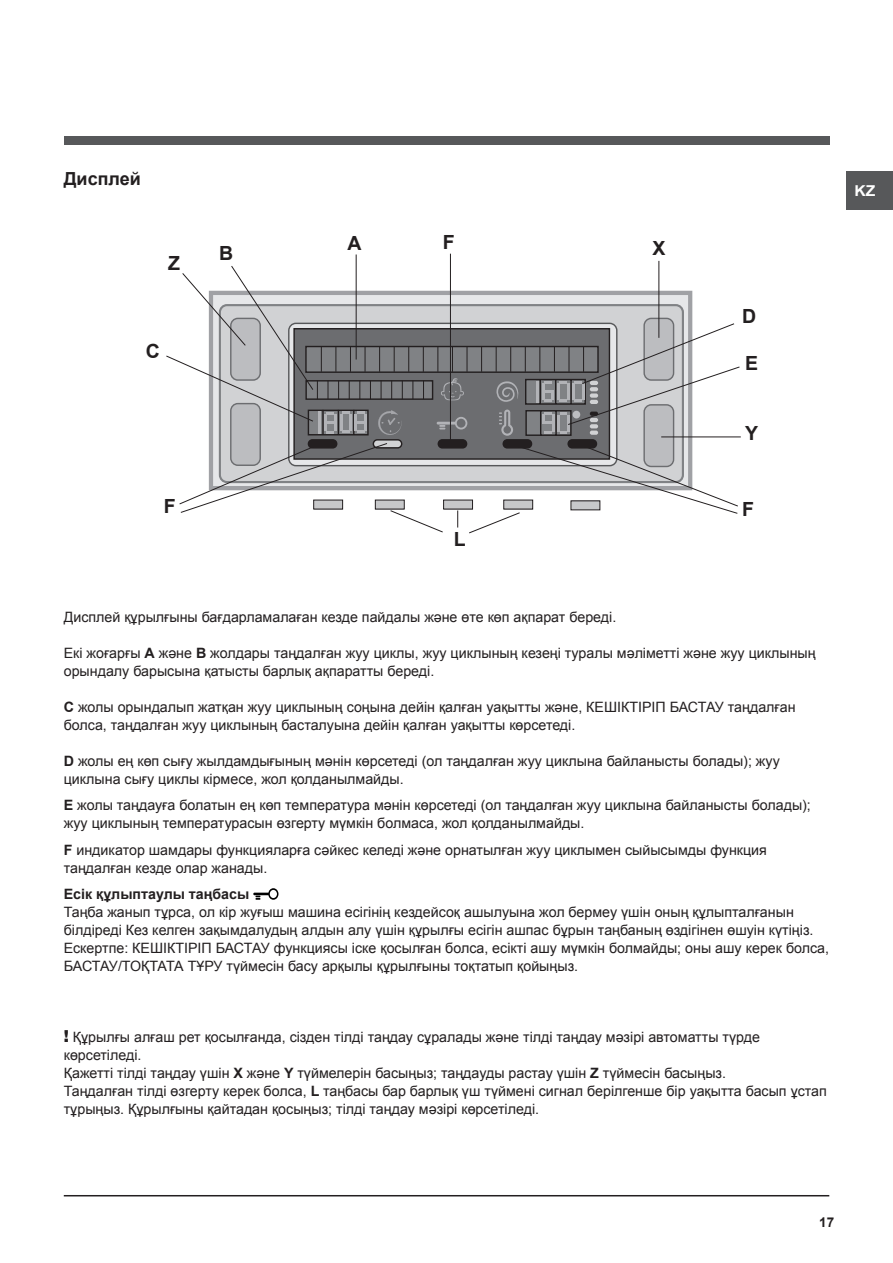
<style>
.page{position:relative;width:893px;height:1263px;background:#fff}
.page>*{position:absolute;margin:0;border:0;box-sizing:border-box;transform-origin:0 0}
.t1{font:700 19.5px "Arial";color:#231f20}
.t2{font:700 18px "Arial";color:#231f20}
.t3{font:700 15px "Arial";color:#fff;scale:1.05 1}
.t4{font:14.25px/18px "Arial";color:#231f20}
.t5{font:700 14.25px "Arial";color:#231f20}
.t6{font:700 13.5px "Arial";color:#231f20}
.s1{font-weight:700}
.s2{font-family:"Helvetica Neue";font-weight:900;font-size:16.5px}
</style>
<div class="page">
<hr style="left:64px;top:1195px;width:765px;height:1px;background:#231f20">
<div style="left:846px;top:172px;width:47px;height:38px;background:#57585a"></div>
<div style="left:64px;top:136px;width:765px;height:9px;background:#57585a"></div>
<svg style="left:253px;top:888px;width:25px;height:11px"></svg>
<div style="left:211px;top:293px;width:479px;height:195px;background:#e6e7e9"></div>
<div style="left:209px;top:291px;width:483px;height:199px;border:4px solid #a0a1a5"></div>
<svg style="left:220px;top:305px;width:463px;height:177px;background:#c9cacc"></svg>
<div style="left:644px;top:318px;width:30px;height:62px;background:#bcbdc0;border-radius:7px"></div>
<div style="left:643px;top:318px;width:31px;height:63px;border:1px solid #6c6d70;border-radius:7px"></div>
<div style="left:644px;top:405px;width:30px;height:61px;background:#bcbdc0;border-radius:7px"></div>
<div style="left:643px;top:404px;width:31px;height:63px;border:1px solid #6c6d70;border-radius:7px"></div>
<div style="left:231px;top:404px;width:29px;height:61px;background:#bcbdc0;border-radius:7px"></div>
<div style="left:230px;top:403px;width:31px;height:63px;border:1px solid #6c6d70;border-radius:7px"></div>
<div style="left:293px;top:328px;width:317px;height:132px;background:#6c6d70;border:1px solid #231f20"></div>
<div style="left:305px;top:346px;width:294px;height:27px;background:#808285;border:1px solid #231f20"></div>
<svg style="left:379px;top:347px;width:1px;height:25px"></svg>
<svg style="left:394px;top:347px;width:1px;height:25px"></svg>
<svg style="left:408px;top:347px;width:1px;height:25px"></svg>
<svg style="left:423px;top:347px;width:1px;height:25px"></svg>
<svg style="left:437px;top:347px;width:1px;height:25px"></svg>
<svg style="left:452px;top:347px;width:1px;height:25px"></svg>
<svg style="left:467px;top:347px;width:1px;height:25px"></svg>
<svg style="left:481px;top:347px;width:1px;height:25px"></svg>
<div style="left:305px;top:380px;width:128px;height:20px;background:#808285;border:1px solid #231f20"></div>
<svg style="left:381px;top:380px;width:1px;height:19px"></svg>
<svg style="left:391px;top:380px;width:1px;height:19px"></svg>
<svg style="left:402px;top:380px;width:1px;height:19px"></svg>
<svg style="left:413px;top:380px;width:1px;height:19px"></svg>
<svg style="left:423px;top:380px;width:1px;height:19px"></svg>
<div style="left:308px;top:440px;width:29px;height:8px;background:#231f20;border-radius:4px"></div>
<div style="left:308px;top:439px;width:29px;height:10px;border:1px solid #231f20;border-radius:4px"></div>
<div style="left:373px;top:440px;width:29px;height:8px;background:#d1d2d4;border-radius:4px"></div>
<div style="left:373px;top:439px;width:29px;height:10px;border:1px solid #231f20;border-radius:4px"></div>
<div style="left:438px;top:440px;width:29px;height:8px;background:#231f20;border-radius:4px"></div>
<div style="left:438px;top:439px;width:29px;height:10px;border:1px solid #231f20;border-radius:4px"></div>
<div style="left:503px;top:440px;width:28px;height:8px;background:#231f20;border-radius:4px"></div>
<div style="left:502px;top:439px;width:30px;height:10px;border:1px solid #231f20;border-radius:4px"></div>
<div style="left:568px;top:440px;width:28px;height:8px;background:#231f20;border-radius:4px"></div>
<div style="left:567px;top:439px;width:30px;height:10px;border:1px solid #231f20;border-radius:4px"></div>
<svg style="left:378px;top:410px;width:24px;height:25px"></svg>
<hr style="left:437px;top:422px;width:19px;height:3px;background:#b2b3b7">
<svg style="left:439px;top:425px;width:6px;height:4px"></svg>
<svg style="left:455px;top:417px;width:12px;height:12px"></svg>
<svg style="left:441px;top:378px;width:23px;height:22px"></svg>
<hr style="left:356px;top:254px;width:1px;height:105px;background:#231f20">
<svg style="left:496px;top:323px;width:244px;height:114px"></svg>
<hr style="left:450px;top:254px;width:1px;height:189px;background:#231f20">
<svg style="left:166px;top:266px;width:205px;height:170px"></svg>
<hr style="left:659px;top:261px;width:1px;height:77px;background:#231f20">
<hr style="left:661px;top:437px;width:80px;height:1px;background:#231f20">
<svg style="left:179px;top:443px;width:264px;height:89px"></svg>
<svg style="left:457px;top:510px;width:1px;height:17px"></svg>
<svg style="left:469px;top:444px;width:269px;height:89px"></svg>
<div style="left:375px;top:500px;width:29px;height:9px;background:#c7c8ca"></div>
<div style="left:444px;top:500px;width:28px;height:9px;background:#c7c8ca"></div>
<div style="left:504px;top:500px;width:29px;height:9px;background:#c7c8ca"></div>
<div style="left:571px;top:501px;width:29px;height:9px;background:#c7c8ca"></div>
<p class="t2" style="left:64px;top:167px;width:79px">Дисплей</p>
<h1 class="t1" style="left:168px;top:250px;width:13px">Z</h1>
<h1 class="t1" style="left:146px;top:338px;width:16px">C</h1>
<h1 class="t1" style="left:219px;top:241px;width:16px">B</h1>
<h1 class="t1" style="left:347px;top:230px;width:16px">A</h1>
<h1 class="t1" style="left:443px;top:229px;width:13px">F</h1>
<h1 class="t1" style="left:652px;top:235px;width:15px">X</h1>
<h1 class="t1" style="left:742px;top:303px;width:16px">D</h1>
<h1 class="t1" style="left:745px;top:351px;width:15px">E</h1>
<h1 class="t1" style="left:745px;top:420px;width:15px">Y</h1>
<h1 class="t1" style="left:164px;top:493px;width:13px">F</h1>
<h1 class="t1" style="left:742px;top:496px;width:13px">F</h1>
<h1 class="t1" style="left:454px;top:526px;width:13px">L</h1>
<p class="t4" style="left:64px;top:608px;width:554px">Дисплей құрылғыны бағдарламалаған кезде пайдалы және өте көп ақпарат береді.</p>
<p class="t4" style="left:64px;top:644px;width:753px">Екі жоғарғы <span class="s1">А</span> және <span class="s1">B</span> жолдары таңдалған жуу циклы, жуу циклының кезеңі туралы мәліметті және жуу циклының орындалу барысына қатысты барлық ақпаратты береді.</p>
<p class="t4" style="left:64px;top:698px;width:733px"><span class="s1">С</span> жолы орындалып жатқан жуу циклының соңына дейін қалған уақытты және, КЕШІКТІРІП БАСТАУ таңдалған болса, таңдалған жуу циклының басталуына дейін қалған уақытты көрсетеді.</p>
<p class="t4" style="left:64px;top:752px;width:718px"><span class="s1">D</span> жолы ең көп сығу жылдамдығының мәнін көрсетеді (ол таңдалған жуу циклына байланысты болады); жуу циклына сығу циклы кірмесе, жол қолданылмайды.</p>
<p class="t4" style="left:64px;top:796px;width:749px"><span class="s1">E</span> жолы таңдауға болатын ең көп температура мәнін көрсетеді (ол таңдалған жуу циклына байланысты болады); жуу циклының температурасын өзгерту мүмкін болмаса, жол қолданылмайды.</p>
<p class="t4" style="left:64px;top:841px;width:705px"><span class="s1">F</span> индикатор шамдары функцияларға сәйкес келеді және орнатылған жуу циклымен сыйысымды функция таңдалған кезде олар жанады.</p>
<p class="t5" style="left:64px;top:885px;width:187px">Есік құлыптаулы таңбасы</p>
<p class="t4" style="left:64px;top:903px;width:767px">Таңба жанып тұрса, ол кір жуғыш машина есігінің кездейсоқ ашылуына жол бермеу үшін оның құлыпталғанын білдіреді Кез келген зақымдалудың алдын алу үшін құрылғы есігін ашпас бұрын таңбаның өздігінен өшуін күтіңіз.<br>Ескертпе: КЕШІКТІРІП БАСТАУ функциясы іске қосылған болса, есікті ашу мүмкін болмайды; оны ашу керек болса, БАСТАУ/ТОҚТАТА ТҰРУ түймесін басу арқылы құрылғыны тоқтатып қойыңыз.</p>
<p class="t4" style="left:64px;top:1028px;width:765px"><span class="s2">!</span> Құрылғы алғаш рет қосылғанда, сізден тілді таңдау сұралады және тілді таңдау мәзірі автоматты түрде көрсетіледі.<br>Қажетті тілді таңдау үшін <span class="s1">X</span> және <span class="s1">Y</span> түймелерін басыңыз; таңдауды растау үшін <span class="s1">Z</span> түймесін басыңыз.<br>Таңдалған тілді өзгерту керек болса, <span class="s1">L</span> таңбасы бар барлық үш түймені сигнал берілгенше бір уақытта басып ұстап тұрыңыз. Құрылғыны қайтадан қосыңыз; тілді таңдау мәзірі көрсетіледі.</p>
<p class="t3" style="left:854px;top:181px;width:21px">KZ</p>
<p class="t6" style="left:819px;top:1214px;width:17px">17</p>
</div>
